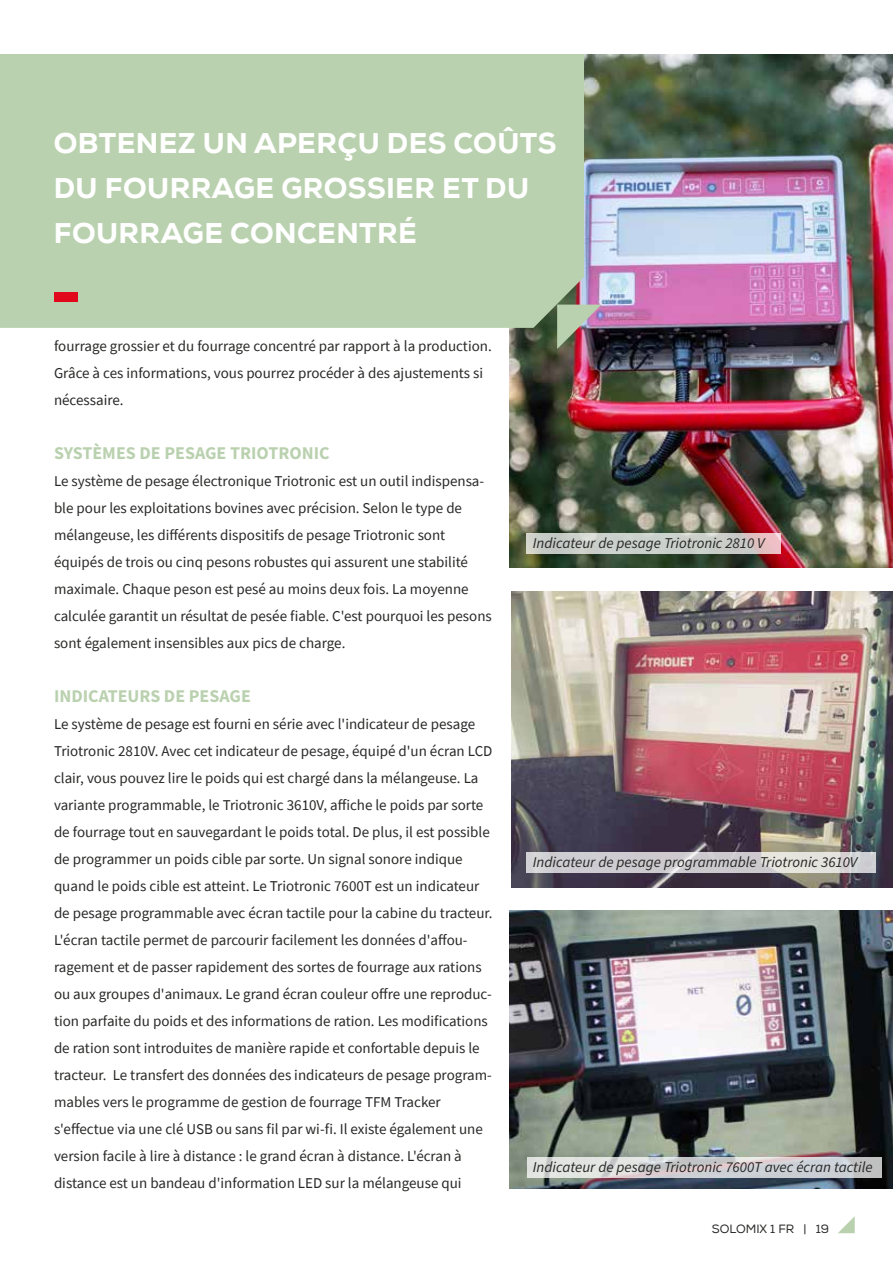
<style>
.page{position:relative;width:893px;height:1263px;background:#fff}
.page>*{position:absolute;margin:0;border:0;box-sizing:border-box;transform-origin:0 0}
.t1{font:800 28.5px/45px "Nexa";letter-spacing:.015em;color:#fff}
.t2{font:700 18px "Source Sans Pro";color:#bad1af}
.t3{font:15px/27px "Source Sans Pro";color:#282827}
.t4{font:italic 15px "Source Sans Pro";color:#282827}
.t5{font:12px "Nexa";color:#282827}
</style>
<div class="page">
<img style="left:509px;top:54px;width:384px;height:514px">
<div style="left:0;top:54px;width:584px;height:274px;background:#bad1af"></div>
<div style="left:54px;top:292px;width:23px;height:10px;background:#e1081c"></div>
<img style="left:511px;top:592px;width:382px;height:296px">
<svg style="left:557px;top:305px;width:45px;height:44px;background:#9c8e8a"></svg>
<img style="left:509px;top:910px;width:384px;height:278px">
<svg style="left:527px;top:852px;width:349px;height:20px;background:#d3d1d3"></svg>
<svg style="left:527px;top:534px;width:254px;height:20px;background:#cdcdc9"></svg>
<svg style="left:527px;top:1157px;width:355px;height:21px;background:#d3d3d5"></svg>
<svg style="left:838px;top:1216px;width:17px;height:17px"></svg>
<h1 class="t1" style="left:54px;top:121px;width:504px">OBTENEZ UN APERÇU DES COÛTS<br>DU FOURRAGE GROSSIER ET DU<br>FOURRAGE CONCENTRÉ</h1>
<p class="t3" style="left:54px;top:332px;width:439px">fourrage grossier et du fourrage concentré par rapport à la production.<br>Grâce à ces informations, vous pourrez procéder à des ajustements si nécessaire.</p>
<p class="t2" style="left:54px;top:441px;width:277px">SYSTÈMES DE PESAGE TRIOTRONIC</p>
<p class="t3" style="left:54px;top:467px;width:439px">Le système de pesage électronique Triotronic est un outil indispensa&shy;ble pour les exploitations bovines avec précision. Selon le type de mélangeuse, les différents dispositifs de pesage Triotronic sont équipés de trois ou cinq pesons robustes qui assurent une stabilité maximale. Chaque peson est pesé au moins deux fois. La moyenne calculée garantit un résultat de pesée fiable. C'est pourquoi les pesons sont également insensibles aux pics de charge.</p>
<p class="t2" style="left:54px;top:684px;width:198px">INDICATEURS DE PESAGE</p>
<p class="t3" style="left:54px;top:710px;width:440px">Le système de pesage est fourni en série avec l'indicateur de pesage Triotronic 2810V. Avec cet indicateur de pesage, équipé d'un écran LCD clair, vous pouvez lire le poids qui est chargé dans la mélangeuse. La variante programmable, le Triotronic 3610V, affiche le poids par sorte de fourrage tout en sauvegardant le poids total. De plus, il est possible de programmer un poids cible par sorte. Un signal sonore indique quand le poids cible est atteint. Le Triotronic 7600T est un indicateur de pesage programmable avec écran tactile pour la cabine du tracteur.<br>L'écran tactile permet de parcourir facilement les données d'affou&shy;ragement et de passer rapidement des sortes de fourrage aux rations ou aux groupes d'animaux. Le grand écran couleur offre une reproduc&shy;tion parfaite du poids et des informations de ration. Les modifications de ration sont introduites de manière rapide et confortable depuis le tracteur. Le transfert des données des indicateurs de pesage program&shy;mables vers le programme de gestion de fourrage TFM Tracker s'effectue via une clé USB ou sans fil par wi-fi. Il existe également une version facile à lire à distance : le grand écran à distance. L'écran à distance est un bandeau d'information LED sur la mélangeuse qui</p>
<p class="t4" style="left:533px;top:533px;width:233px">Indicateur de pesage Triotronic 2810 V</p>
<p class="t4" style="left:533px;top:852px;width:326px">Indicateur de pesage programmable Triotronic 3610V</p>
<p class="t4" style="left:533px;top:1157px;width:341px">Indicateur de pesage Triotronic 7600T avec écran tactile</p>
<p class="t5" style="left:712px;top:1222px;width:119px">SOLOMIX 1 FR | 19</p>
</div>
